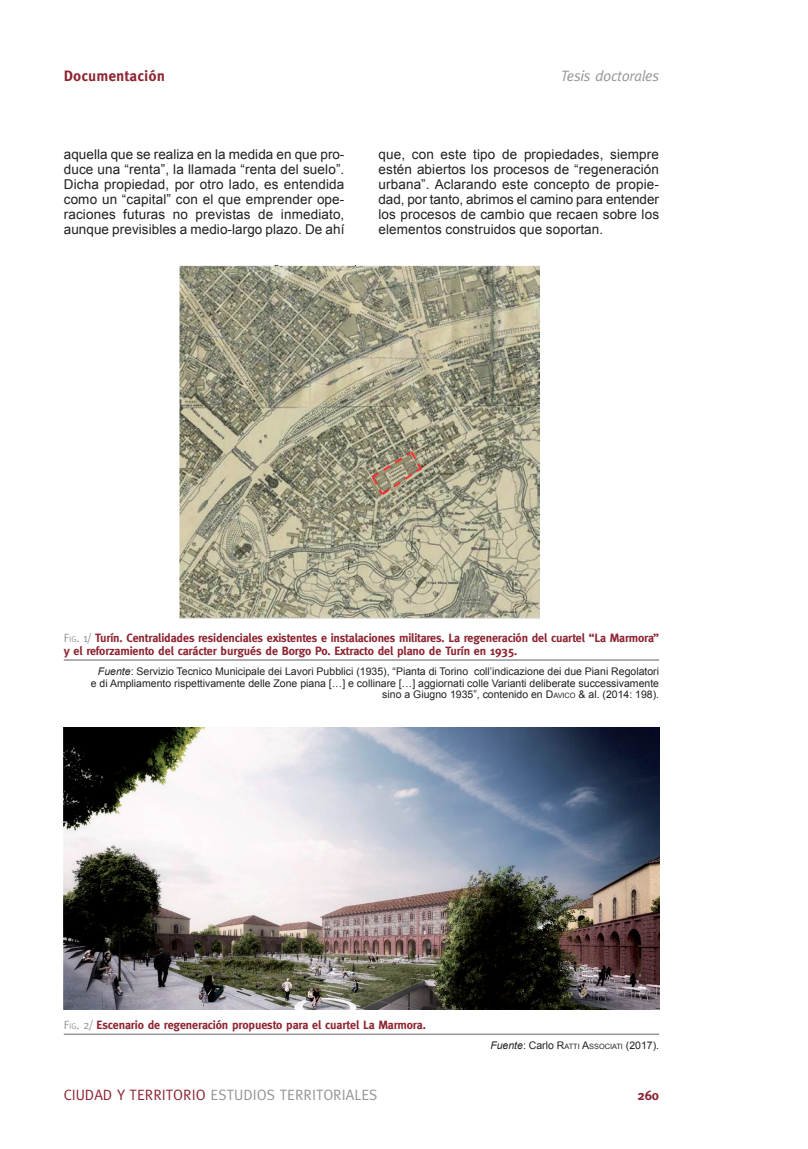
<style>
.page{position:relative;width:808px;height:1149px;background:#fff}
.page>*{position:absolute;margin:0;border:0;box-sizing:border-box;transform-origin:0 0}
.t1{font:15px "Meta";color:#939598}
.t2{font:italic 15px "Meta";letter-spacing:-.02em;color:#939598}
.t3{font:700 15px "Meta Pro";color:#8d2431}
.parrafo{font:13.5px/15px "Arial";letter-spacing:.01em;color:#231f20;text-align:justify}
.t4{font:700 13.5px "Meta";color:#8d2431}
.piefiguracontenido{font:700 12px/13.2px "Meta";letter-spacing:-.01em;color:#8d2431}
.Fuente{font:10.5px/11.6px "Arial";color:#231f20;text-align:right}
.s1{font-weight:400;color:#939598}
.s2{font-weight:400;font-size:8.4px;color:#939598}
.s3{font-style:italic}
.s4{font-style:inherit}
.s5{font-size:7.35px}
.s6{color:#8d2431}
</style>
<div class="page">
<img style="left:179px;top:266px;width:360px;height:352px">
<img style="left:64px;top:727px;width:595px;height:282px">
<hr style="left:64px;top:659px;width:595px;height:1px;background:#939598">
<hr style="left:64px;top:1033px;width:595px;height:1px;background:#939598">
<p class="t3" style="left:64px;top:66px;width:103px">Documentación</p>
<p class="t2" style="left:561px;top:67px;width:100px">Tesis doctorales</p>
<p class="parrafo" style="left:64px;top:147px;width:282px">aquella que se realiza en la medida en que pro&shy;duce una “renta”, la llamada “renta del suelo”.<br>Dicha propiedad, por otro lado, es entendida como un “capital” con el que emprender ope&shy;raciones futuras no previstas de inmediato, aunque previsibles a medio-largo plazo. De ahí</p>
<p class="parrafo" style="left:378px;top:147px;width:282px">que, con este tipo de propiedades, siempre estén abiertos los procesos de “regeneración urbana”. Aclarando este concepto de propie&shy;dad, por tanto, abrimos el camino para entender los procesos de cambio que recaen sobre los elementos construidos que soportan.</p>
<p class="piefiguracontenido" style="left:64px;top:630px;width:597px"><span class="s1">F</span><span class="s2">ig</span><span class="s1">. 1/</span> Turín. Centralidades residenciales existentes e instalaciones militares. La regeneración del cuartel “La Marmora” y el reforzamiento del carácter burgués de Borgo Po. Extracto del plano de Turín en 1935.</p>
<p class="Fuente" style="left:91px;top:665px;width:570px"><span class="s3">Fuente</span>: Servizio Tecnico Municipale dei Lavori Pubblici (1935), “Pianta di Torino coll’indicazione dei due Piani Regolatori e di Ampliamento rispettivamente delle Zone piana […] e collinare […] aggiornati colle Varianti deliberate successivamente sino a Giugno 1935”, contenido en <span class="s4">D</span><span class="s5">AVICO</span> &amp; al. (2014: 198).</p>
<p class="piefiguracontenido" style="left:64px;top:1018px;width:364px"><span class="s1">F</span><span class="s2">ig</span><span class="s1">. 2/</span> Escenario de regeneración propuesto para el cuartel La Marmora.</p>
<p class="Fuente" style="left:490px;top:1039px;width:170px"><span class="s3">Fuente</span>: Carlo <span class="s4">R</span><span class="s5">ATTI</span> <span class="s4">A</span><span class="s5">SSOCIATI</span> (2017).</p>
<p class="t1" style="left:64px;top:1085px;width:315px"><span class="s6">CIUDAD Y TERRITORIO</span> ESTUDIOS TERRITORIALES</p>
<p class="t4" style="left:637px;top:1086px;width:23px">260</p>
</div>
